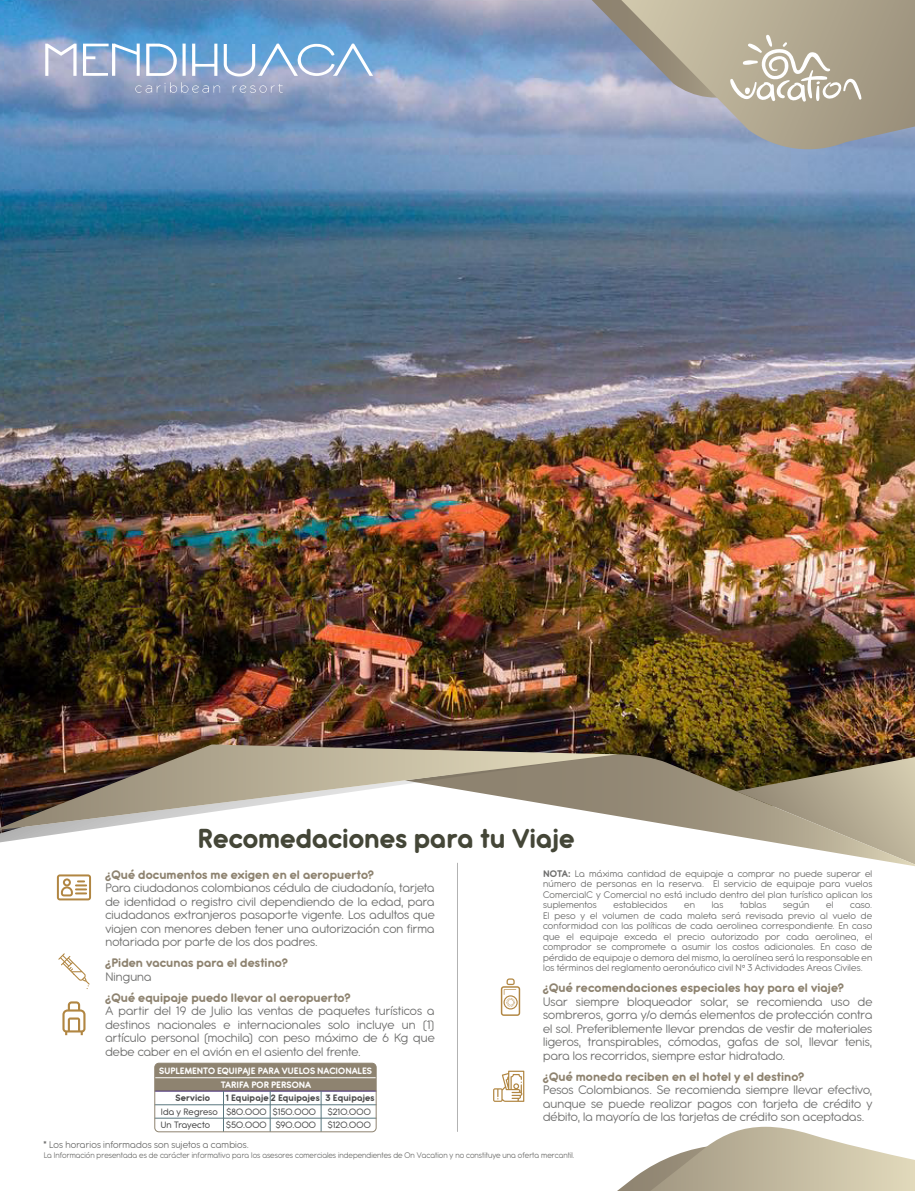
<style>
.page{position:relative;width:915px;height:1191px;background:#fff}
.page>*{position:absolute;margin:0;border:0;box-sizing:border-box;transform-origin:0 0}
.t1{font:700 30px "Antipasto Pro";color:#444637}
.t2{font:13.5px/13.5px "Antipasto Pro";letter-spacing:.005em;color:#6f6f6e;text-align:justify}
.t3{font:700 13.5px "Antipasto Pro";letter-spacing:.005em;color:#8e8370}
.t4{font:10.65px "Antipasto Pro";letter-spacing:.01em;color:#6f6f6e}
.t5{font:10.5px/10.5px "Antipasto Pro";letter-spacing:.015em;color:#6f6f6e;text-align:justify}
.t6{font:500 10.2px/13.5px "Antipasto Pro";letter-spacing:.015em;color:#4d4d4d}
.t7{font:700 10.2px "Antipasto Pro";letter-spacing:.005em;color:#fff}
.t8{font:700 10.2px "Antipasto Pro";letter-spacing:.015em;color:#4d4d4d}
.t9{font:9px "Antipasto Pro";color:#70706e;scale:.96 1}
.s1{font-weight:700}
</style>
<div class="page">
<svg style="left:57px;top:874px;width:34px;height:26px"></svg>
<svg style="left:58px;top:953px;width:32px;height:36px"></svg>
<svg style="left:62px;top:1001px;width:23px;height:34px"></svg>
<svg style="left:500px;top:978px;width:20px;height:37px"></svg>
<svg style="left:493px;top:1070px;width:31px;height:31px"></svg>
<div style="left:156px;top:1063px;width:220px;height:27px;background:#8e8370"></div>
<hr style="left:155px;top:1118px;width:221px;height:1px;background:#58767e">
<hr style="left:155px;top:1104px;width:221px;height:1px;background:#58767e">
<hr style="left:155px;top:1090px;width:221px;height:1px;background:#472e7a">
<hr style="left:155px;top:1077px;width:221px;height:1px;background:#fff">
<hr style="left:223px;top:1091px;width:1px;height:40px;background:#58767e">
<hr style="left:270px;top:1091px;width:1px;height:40px;background:#58767e">
<hr style="left:321px;top:1091px;width:1px;height:40px;background:#58767e">
<div style="left:154px;top:1063px;width:222px;height:69px;border:1px solid #8e8370;border-radius:4px"></div>
<img style="left:0;top:0;width:914px;height:754px">
<svg style="left:457px;top:754px;width:457px;height:112px"></svg>
<svg style="left:0;top:829px;width:589px;height:14px"></svg>
<svg style="left:0;top:744px;width:617px;height:85px"></svg>
<svg style="left:617px;top:1126px;width:297px;height:65px"></svg>
<svg style="left:621px;top:0;width:293px;height:155px;background:#9e9f9f"></svg>
<hr style="left:457px;top:863px;width:1px;height:268px;background:#b3b3b3">
<svg style="left:591px;top:0;width:270px;height:102px;background:#b4afa3"></svg>
<svg style="left:45px;top:44px;width:31px;height:32px"></svg>
<svg style="left:83px;top:44px;width:291px;height:49px;background:#96b1d3"></svg>
<h1 class="t1" style="left:197px;top:820px;width:378px">Recomedaciones para tu Viaje</h1>
<p class="t3" style="left:105px;top:866px;width:270px">¿Qué documentos me exigen en el aeropuerto?</p>
<p class="t2" style="left:105px;top:881px;width:330px">Para ciudadanos colombianos cédula de ciudadanía, tarjeta de identidad o registro civil dependiendo de la edad, para ciudadanos extranjeros pasaporte vigente. Los adultos que viajen con menores deben tener una autorización con firma notariada por parte de los dos padres.</p>
<p class="t3" style="left:105px;top:954px;width:184px">¿Piden vacunas para el destino?</p>
<p class="t2" style="left:105px;top:970px;width:48px">Ninguna</p>
<p class="t3" style="left:105px;top:989px;width:246px">¿Qué equipaje puedo llevar al aeropuerto?</p>
<p class="t2" style="left:105px;top:1004px;width:330px">A partir del 19 de Julio las ventas de paquetes turísticos a destinos nacionales e internacionales solo incluye un (1) artículo personal (mochila) con peso máximo de 6 Kg que debe caber en el avión en el asiento del frente.</p>
<p class="t7" style="left:159px;top:1064px;width:214px">SUPLEMENTO EQUIPAJE PARA VUELOS NACIONALES</p>
<p class="t8" style="left:225px;top:1091px;width:150px">1 Equipaje 2 Equipajes 3 Equipajes</p>
<p class="t6" style="left:161px;top:1105px;width:59px">Ida y Regreso<br>Un Trayecto</p>
<p class="t6" style="left:226px;top:1105px;width:42px">$80.000 $50.000</p>
<p class="t6" style="left:273px;top:1105px;width:45px">$150.000 $90.000</p>
<p class="t6" style="left:328px;top:1105px;width:45px">$210.000 $120.000</p>
<p class="t7" style="left:221px;top:1078px;width:92px">TARIFA POR PERSONA</p>
<p class="t8" style="left:175px;top:1091px;width:36px">Servicio</p>
<p class="t4" style="left:44px;top:1138px;width:206px">* Los horarios informados son sujetos a cambios.</p>
<p class="t5" style="left:543px;top:868px;width:331px"><span class="s1">NOTA:</span> La máxima cantidad de equipaje a comprar no puede superar el número de personas en la reserva. El servicio de equipaje para vuelos ComercialC y Comercial no está includo dentro del plan turístico aplican los suplementos</p>
<p class="t5" style="left:613px;top:900px;width:55px">establecidos</p>
<p class="t5" style="left:683px;top:900px;width:12px">en</p>
<p class="t5" style="left:711px;top:900px;width:13px">las</p>
<p class="t5" style="left:739px;top:900px;width:28px">tablas</p>
<p class="t5" style="left:782px;top:900px;width:28px">según</p>
<p class="t5" style="left:825px;top:900px;width:9px">el</p>
<p class="t5" style="left:543px;top:900px;width:330px;text-indent:307px">caso.<br>El peso y el volumen de cada maleta será revisada previo al vuelo de conformidad con las políticas de cada aerolinea correspondiente. En caso que el equipaje exceda el precio autorizado por cada aerolinea, el comprador se compromete a asumir los costos adicionales. En caso de pérdida de equipaje o demora del mismo, la aerolínea será la responsable en los términos del reglamento aeronáutico civil N° 3 Actividades Areas Civiles.</p>
<p class="t3" style="left:543px;top:980px;width:302px">¿Qué recomendaciones especiales hay para el viaje?</p>
<p class="t2" style="left:543px;top:995px;width:330px">Usar siempre bloqueador solar, se recomienda uso de sombreros, gorra y/o demás elementos de protección contra el sol. Preferiblemente llevar prendas de vestir de materiales ligeros, transpirables, cómodas, gafas de sol, llevar tenis, para los recorridos, siempre estar hidratado.</p>
<p class="t3" style="left:543px;top:1068px;width:262px">¿Qué moneda reciben en el hotel y el destino?</p>
<p class="t2" style="left:543px;top:1083px;width:330px">Pesos Colombianos. Se recomienda siempre llevar efectivo, aunque se puede realizar pagos con tarjeta de crédito y débito, la mayoría de las tarjetas de crédito son aceptadas.</p>
<p class="t9" style="left:44px;top:1150px;width:554px">La Información presentada es de carácter informativo para los asesores comerciales independientes de On Vacation y no constituye una oferta mercantil.</p>
</div>
